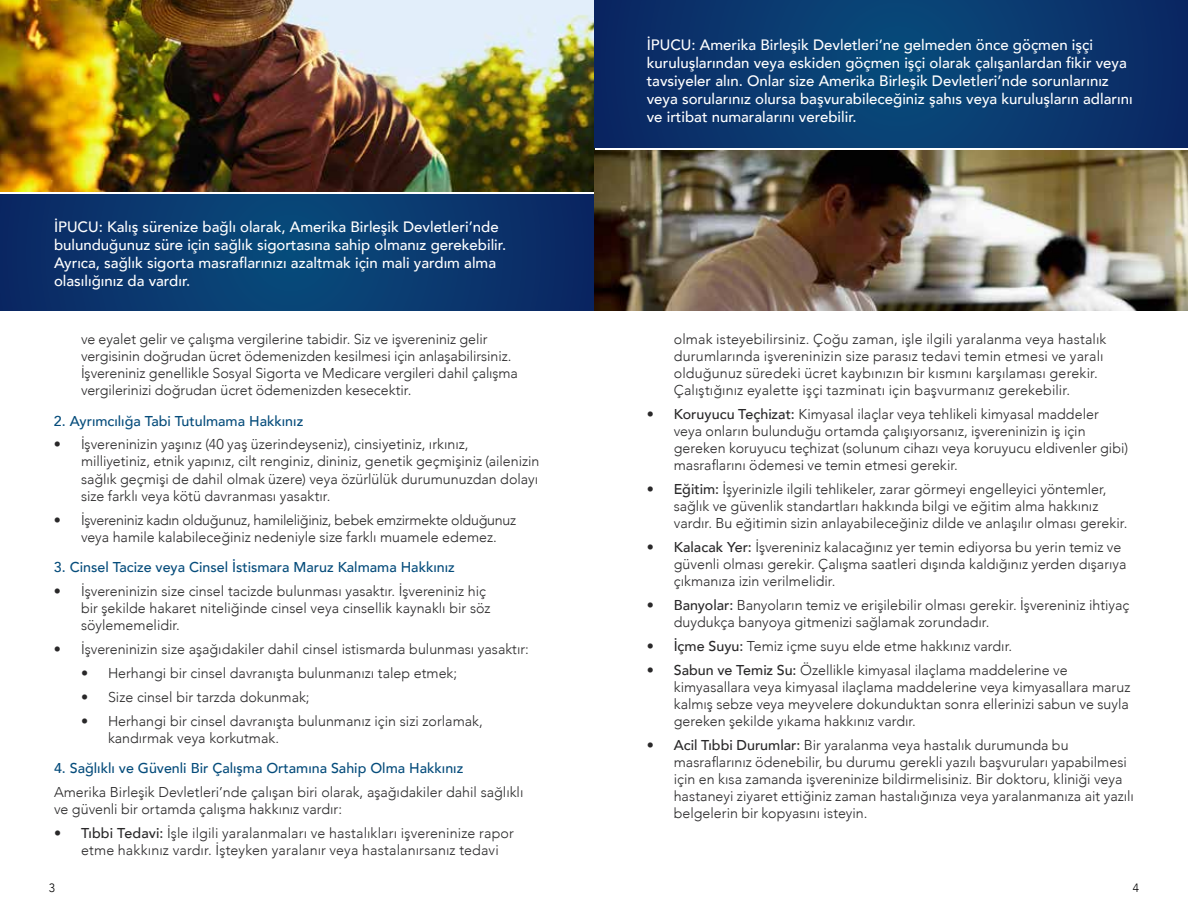
<style>
.page{position:relative;width:1188px;height:918px;background:#fff}
.page>*{position:absolute;margin:0;border:0;box-sizing:border-box;transform-origin:0 0}
.t1{font:500 15px/18px "Avenir";color:#fff}
.t2{font:300 14.25px/17.1px "Avenir";color:#292829}
.t3{font:500 14.25px "Avenir";color:#054c7b}
.t4{font:300 12px "Avenir";color:#000}
.s1{font-weight:500}
</style>
<div class="page">
<svg style="left:0;top:195px;width:594px;height:116px;background:#09386e"></svg>
<img style="left:0;top:0;width:594px;height:192px">
<svg style="left:594px;top:0;width:594px;height:147px;background:#0a376e"></svg>
<img style="left:594px;top:151px;width:594px;height:160px">
<p class="t1" style="left:54px;top:217px;width:454px">İPUCU: Kalış sürenize bağlı olarak, Amerika Birleşik Devletleri’nde bulunduğunuz süre için sağlık sigortasına sahip olmanız gerekebilir.<br>Ayrıca, sağlık sigorta masraflarınızı azaltmak için mali yardım alma olasılığınız da vardır.</p>
<p class="t2" style="left:81px;top:330px;width:439px">ve eyalet gelir ve çalışma vergilerine tabidir. Siz ve işvereniniz gelir vergisinin doğrudan ücret ödemenizden kesilmesi için anlaşabilirsiniz.<br>İşvereniniz genellikle Sosyal Sigorta ve Medicare vergileri dahil çalışma vergilerinizi doğrudan ücret ödemenizden kesecektir.</p>
<p class="t3" style="left:54px;top:408px;width:251px">2. Ayrımcılığa Tabi Tutulmama Hakkınız</p>
<p class="t2" style="left:81px;top:436px;width:460px;text-indent:-27px">• İşvereninizin yaşınız (40 yaş üzerindeyseniz), cinsiyetiniz, ırkınız, milliyetiniz, etnik yapınız, cilt renginiz, dininiz, genetik geçmişiniz (ailenizin sağlık geçmişi de dahil olmak üzere) veya özürlülük durumunuzdan dolayı size farklı veya kötü davranması yasaktır.</p>
<p class="t2" style="left:54px;top:511px;width:464px;text-align:center">• İşvereniniz kadın olduğunuz, hamileliğiniz, bebek emzirmekte olduğunuz veya hamile kalabileceğiniz nedeniyle size farklı muamele edemez.</p>
<p class="t3" style="left:54px;top:555px;width:402px">3. Cinsel Tacize veya Cinsel İstismara Maruz Kalmama Hakkınız</p>
<p class="t2" style="left:81px;top:583px;width:411px;text-indent:-27px">• İşvereninizin size cinsel tacizde bulunması yasaktır. İşvereniniz hiç bir şekilde hakaret niteliğinde cinsel veya cinsellik kaynaklı bir söz söylememelidir.</p>
<p class="t2" style="left:54px;top:641px;width:476px">• İşvereninizin size aşağıdakiler dahil cinsel istismarda bulunması yasaktır:</p>
<p class="t2" style="left:81px;top:665px;width:378px">• Herhangi bir cinsel davranışta bulunmanızı talep etmek;</p>
<p class="t2" style="left:81px;top:688px;width:230px">• Size cinsel bir tarzda dokunmak;</p>
<p class="t2" style="left:108px;top:712px;width:376px;text-indent:-27px">• Herhangi bir cinsel davranışta bulunmanız için sizi zorlamak, kandırmak veya korkutmak.</p>
<p class="t3" style="left:54px;top:756px;width:411px">4. Sağlıklı ve Güvenli Bir Çalışma Ortamına Sahip Olma Hakkınız</p>
<p class="t2" style="left:54px;top:784px;width:471px">Amerika Birleşik Devletleri’nde çalışan biri olarak, aşağıdakiler dahil sağlıklı ve güvenli bir ortamda çalışma hakkınız vardır:</p>
<p class="t2" style="left:81px;top:825px;width:434px;text-indent:-27px"><span class="s1">• Tıbbi Tedavi:</span> İşle ilgili yaralanmaları ve hastalıkları işvereninize rapor etme hakkınız vardır. İşteyken yaralanır veya hastalanırsanız tedavi</p>
<p class="t1" style="left:647px;top:34px;width:487px">İPUCU: Amerika Birleşik Devletleri’ne gelmeden önce göçmen işçi kuruluşlarından veya eskiden göçmen işçi olarak çalışanlardan fikir veya tavsiyeler alın. Onlar size Amerika Birleşik Devletleri’nde sorunlarınız veya sorularınız olursa başvurabileceğiniz şahıs veya kuruluşların adlarını ve irtibat numaralarını verebilir.</p>
<p class="t2" style="left:674px;top:330px;width:434px">olmak isteyebilirsiniz. Çoğu zaman, işle ilgili yaralanma veya hastalık durumlarında işvereninizin size parasız tedavi temin etmesi ve yaralı olduğunuz süredeki ücret kaybınızın bir kısmını karşılaması gerekir.<br>Çalıştığınız eyalette işçi tazminatı için başvurmanız gerekebilir.</p>
<p class="t2" style="left:674px;top:405px;width:456px;text-indent:-27px"><span class="s1">• Koruyucu Teçhizat:</span> Kimyasal ilaçlar veya tehlikeli kimyasal maddeler veya onların bulunduğu ortamda çalışıyorsanız, işvereninizin iş için gereken koruyucu teçhizat (solunum cihazı veya koruyucu eldivenler gibi) masraflarını ödemesi ve temin etmesi gerekir.</p>
<p class="t2" style="left:674px;top:481px;width:455px;text-indent:-27px"><span class="s1">• Eğitim:</span> İşyerinizle ilgili tehlikeler, zarar görmeyi engelleyici yöntemler, sağlık ve güvenlik standartları hakkında bilgi ve eğitim alma hakkınız vardır. Bu eğitimin sizin anlayabileceğiniz dilde ve anlaşılır olması gerekir.</p>
<p class="t2" style="left:674px;top:539px;width:454px;text-indent:-27px"><span class="s1">• Kalacak Yer:</span> İşvereniniz kalacağınız yer temin ediyorsa bu yerin temiz ve güvenli olması gerekir. Çalışma saatleri dışında kaldığınız yerden dışarıya çıkmanıza izin verilmelidir.</p>
<p class="t2" style="left:674px;top:597px;width:457px;text-indent:-27px"><span class="s1">• Banyolar:</span> Banyoların temiz ve erişilebilir olması gerekir. İşvereniniz ihtiyaç duydukça banyoya gitmenizi sağlamak zorundadır.</p>
<p class="t2" style="left:647px;top:638px;width:367px"><span class="s1">• İçme Suyu:</span> Temiz içme suyu elde etme hakkınız vardır.</p>
<p class="t2" style="left:674px;top:661px;width:458px;text-indent:-27px"><span class="s1">• Sabun ve Temiz Su:</span> Özellikle kimyasal ilaçlama maddelerine ve kimyasallara veya kimyasal ilaçlama maddelerine veya kimyasallara maruz kalmış sebze veya meyvelere dokunduktan sonra ellerinizi sabun ve suyla gereken şekilde yıkama hakkınız vardır.</p>
<p class="t2" style="left:674px;top:737px;width:462px;text-indent:-27px"><span class="s1">• Acil Tıbbi Durumlar:</span> Bir yaralanma veya hastalık durumunda bu masraflarınız ödenebilir, bu durumu gerekli yazılı başvuruları yapabilmesi için en kısa zamanda işvereninize bildirmelisiniz. Bir doktoru, kliniği veya hastaneyi ziyaret ettiğiniz zaman hastalığınıza veya yaralanmanıza ait yazılı belgelerin bir kopyasını isteyin.</p>
<p class="t4" style="left:49px;top:881px;width:8px">3</p>
<p class="t4" style="left:1133px;top:881px;width:8px">4</p>
</div>
